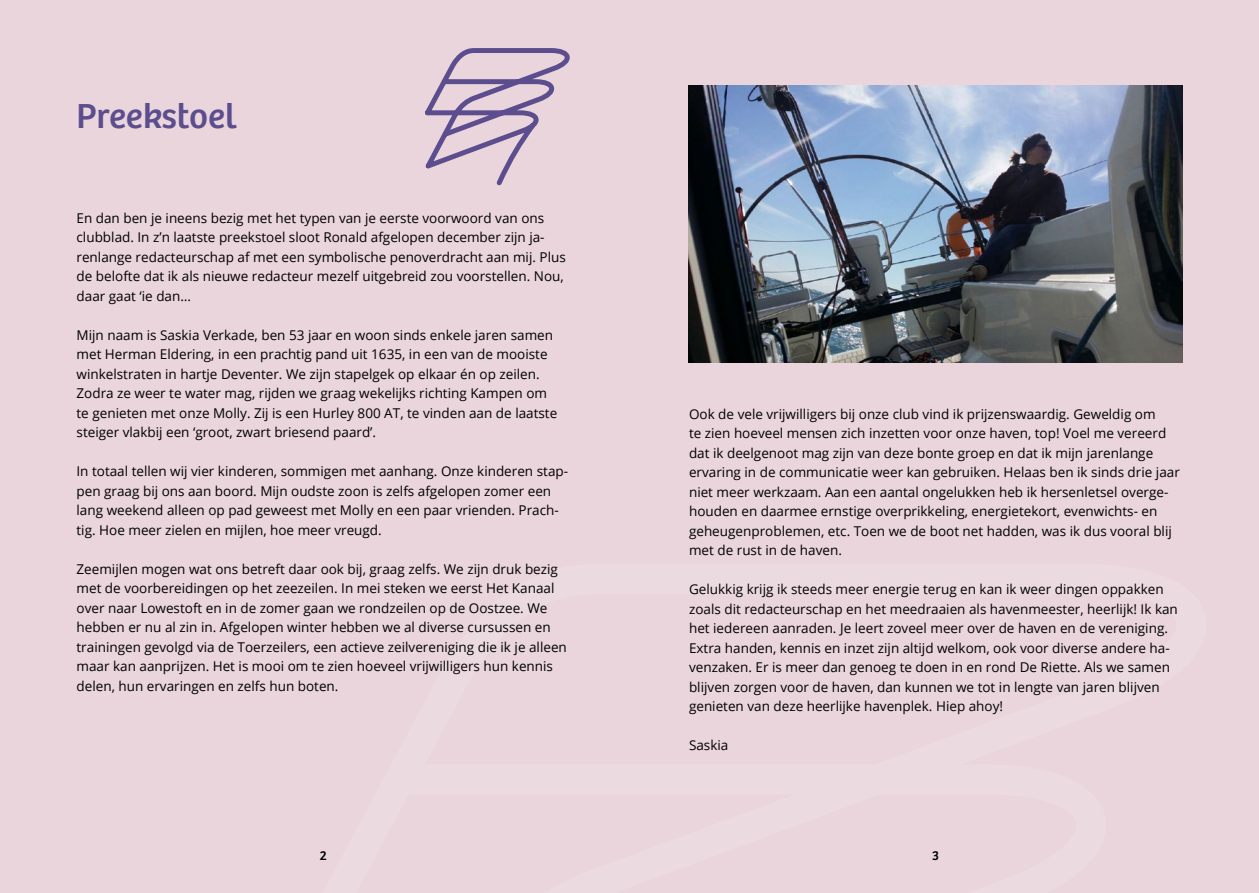
<style>
.page{position:relative;width:1259px;height:893px;background:#e9d5db}
.page>*{position:absolute;margin:0;border:0;box-sizing:border-box;transform-origin:0 0}
.t1{font:36px "Bree";color:#5c4d8e}
.t2{font:13.5px/19.5px "Open Sans";color:#000}
.t3{font:13.5px "Bree";color:#000}
</style>
<div class="page">
<svg style="left:425px;top:48px;width:145px;height:138px"></svg>
<img style="left:688px;top:85px;width:494px;height:278px">
<p class="t1" style="left:77px;top:89px;width:162px">Preekstoel</p>
<p class="t2" style="left:77px;top:208px;width:491px">En dan ben je ineens bezig met het typen van je eerste voorwoord van ons clubblad. In z’n laatste preekstoel sloot Ronald afgelopen december zijn ja&shy;renlange redacteurschap af met een symbolische penoverdracht aan mij. Plus de belofte dat ik als nieuwe redacteur mezelf uitgebreid zou voorstellen. Nou, daar gaat ‘ie dan…</p>
<p class="t2" style="left:77px;top:325px;width:482px">Mijn naam is Saskia Verkade, ben 53 jaar en woon sinds enkele jaren samen met Herman Eldering, in een prachtig pand uit 1635, in een van de mooiste winkelstraten in hartje Deventer. We zijn stapelgek op elkaar én op zeilen.<br>Zodra ze weer te water mag, rijden we graag wekelijks richting Kampen om te genieten met onze Molly. Zij is een Hurley 800 AT, te vinden aan de laatste steiger vlakbij een ‘groot, zwart briesend paard’.</p>
<p class="t2" style="left:77px;top:461px;width:493px">In totaal tellen wij vier kinderen, sommigen met aanhang. Onze kinderen stap&shy;pen graag bij ons aan boord. Mijn oudste zoon is zelfs afgelopen zomer een lang weekend alleen op pad geweest met Molly en een paar vrienden. Prach&shy;tig. Hoe meer zielen en mijlen, hoe meer vreugd.</p>
<p class="t2" style="left:77px;top:559px;width:492px">Zeemijlen mogen wat ons betreft daar ook bij, graag zelfs. We zijn druk bezig met de voorbereidingen op het zeezeilen. In mei steken we eerst Het Kanaal over naar Lowestoft en in de zomer gaan we rondzeilen op de Oostzee. We hebben er nu al zin in. Afgelopen winter hebben we al diverse cursussen en trainingen gevolgd via de Toerzeilers, een actieve zeilvereniging die ik je alleen maar kan aanprijzen. Het is mooi om te zien hoeveel vrijwilligers hun kennis delen, hun ervaringen en zelfs hun boten.</p>
<p class="t2" style="left:689px;top:404px;width:492px">Ook de vele vrijwilligers bij onze club vind ik prijzenswaardig. Geweldig om<br>te zien hoeveel mensen zich inzetten voor onze haven, top! Voel me vereerd dat ik deelgenoot mag zijn van deze bonte groep en dat ik mijn jarenlange ervaring in de communicatie weer kan gebruiken. Helaas ben ik sinds drie jaar niet meer werkzaam. Aan een aantal ongelukken heb ik hersenletsel overge&shy;houden en daarmee ernstige overprikkeling, energietekort, evenwichts- en geheugenproblemen, etc. Toen we de boot net hadden, was ik dus vooral blij met de rust in de haven.</p>
<p class="t2" style="left:689px;top:579px;width:490px">Gelukkig krijg ik steeds meer energie terug en kan ik weer dingen oppakken zoals dit redacteurschap en het meedraaien als havenmeester, heerlijk! Ik kan het iedereen aanraden. Je leert zoveel meer over de haven en de vereniging.<br>Extra handen, kennis en inzet zijn altijd welkom, ook voor diverse andere ha&shy;venzaken. Er is meer dan genoeg te doen in en rond De Riette. Als we samen blijven zorgen voor de haven, dan kunnen we tot in lengte van jaren blijven genieten van deze heerlijke havenplek. Hiep ahoy!</p>
<p class="t2" style="left:689px;top:735px;width:41px">Saskia</p>
<p class="t3" style="left:320px;top:845px;width:8px">2</p>
<p class="t3" style="left:932px;top:845px;width:8px">3</p>
</div>
